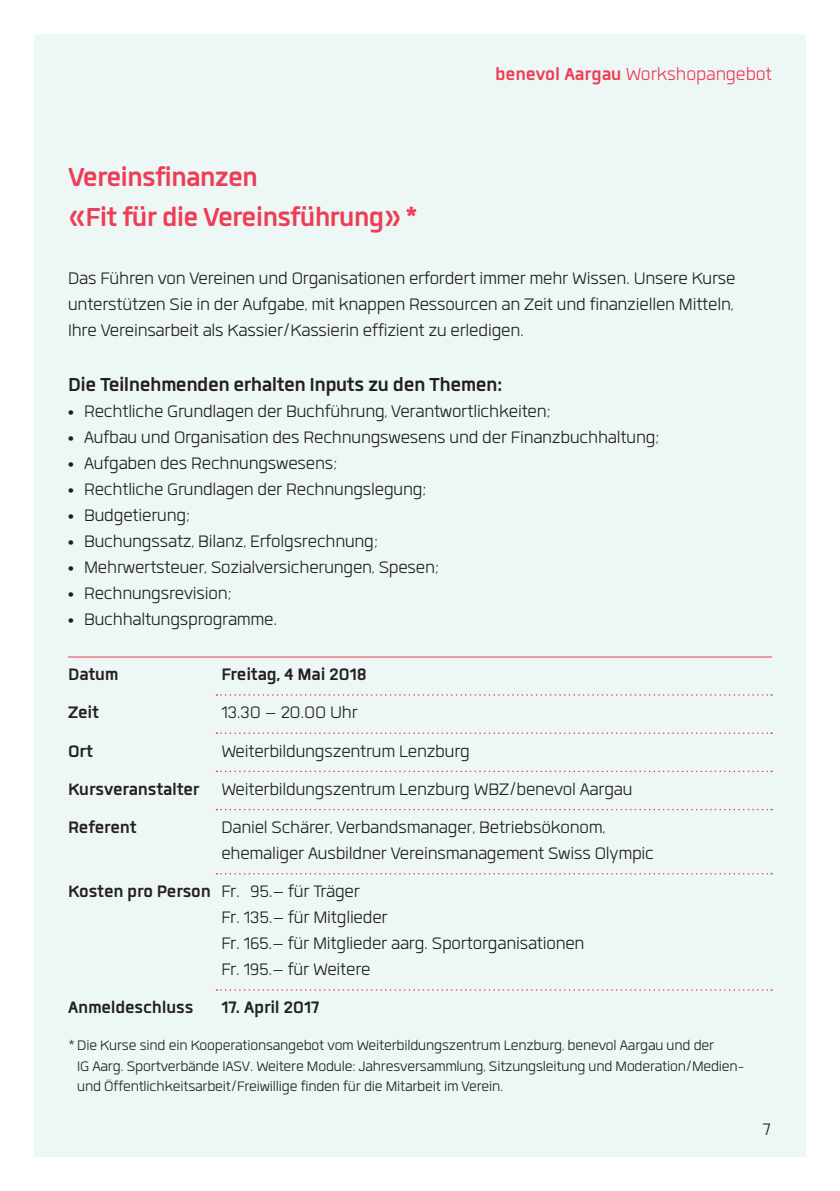
<style>
.page{position:relative;width:840px;height:1191px;background:#fff}
.page>*{position:absolute;margin:0;border:0;box-sizing:border-box;transform-origin:0 0}
.t1{font:700 36px/40px "Quan";letter-spacing:-.025em;color:#ee3d56}
.t2{font:700 26px "Quan";letter-spacing:-.02em;color:#231f20}
.t3{font:300 24px "Quan";letter-spacing:-.005em;color:#ee3d56}
.t4{font:300 23px/26px "Quan";letter-spacing:-.01em;color:#231f20}
.t5{font:700 23px "Quan";letter-spacing:-.01em;color:#231f20}
.t6{font:300 19px/20px "Quan";letter-spacing:-.01em;color:#231f20}
.s1{font-weight:700}
.s2{font-family:"Arial";font-weight:700;font-size:16px}
</style>
<div class="page">
<div style="left:34px;top:34px;width:771px;height:1123px;background:#edf7f5"></div>
<hr style="left:68px;top:656px;width:703px;height:1px;background:#ee3d56">
<svg style="left:216px;top:694px;width:555px;height:1px"></svg>
<svg style="left:216px;top:732px;width:555px;height:2px"></svg>
<svg style="left:216px;top:770px;width:555px;height:2px"></svg>
<svg style="left:216px;top:809px;width:555px;height:1px"></svg>
<svg style="left:216px;top:873px;width:555px;height:1px"></svg>
<svg style="left:216px;top:989px;width:555px;height:1px"></svg>
<p class="t3" style="left:495px;top:63px;width:278px"><span class="s1">benevol Aargau</span> Workshopangebot</p>
<h1 class="t1" style="left:68px;top:156px;width:352px">Vereinsfinanzen<br>«Fit für die Vereinsführung»*</h1>
<p class="t4" style="left:68px;top:265px;width:668px;text-align:justify">Das Führen von Vereinen und Organisationen erfordert immer mehr Wissen. Unsere Kurse unterstützen Sie in der Aufgabe, mit knappen Ressourcen an Zeit und finanziellen Mitteln, Ihre Vereinsarbeit als Kassier/Kassierin effizient zu erledigen.</p>
<p class="t2" style="left:68px;top:372px;width:435px">Die Teilnehmenden erhalten Inputs zu den Themen:</p>
<p class="t4" style="left:68px;top:398px;width:484px"><span class="s2">•</span> Rechtliche Grundlagen der Buchführung, Verantwortlichkeiten;</p>
<p class="t4" style="left:68px;top:424px;width:592px"><span class="s2">•</span> Aufbau und Organisation des Rechnungswesens und der Finanzbuchhaltung;</p>
<p class="t4" style="left:68px;top:450px;width:270px"><span class="s2">•</span> Aufgaben des Rechnungswesens;</p>
<p class="t4" style="left:68px;top:476px;width:360px"><span class="s2">•</span> Rechtliche Grundlagen der Rechnungslegung;</p>
<p class="t4" style="left:68px;top:502px;width:123px"><span class="s2">•</span> Budgetierung;</p>
<p class="t4" style="left:68px;top:528px;width:311px"><span class="s2">•</span> Buchungssatz, Bilanz, Erfolgsrechnung;</p>
<p class="t4" style="left:68px;top:554px;width:372px"><span class="s2">•</span> Mehrwertsteuer, Sozialversicherungen, Spesen;</p>
<p class="t4" style="left:68px;top:580px;width:165px"><span class="s2">•</span> Rechnungsrevision;</p>
<p class="t4" style="left:68px;top:606px;width:210px"><span class="s2">•</span> Buchhaltungsprogramme.</p>
<p class="t5" style="left:68px;top:663px;width:52px">Datum</p>
<p class="t5" style="left:221px;top:663px;width:147px">Freitag, 4 Mai 2018</p>
<p class="t5" style="left:68px;top:701px;width:32px">Zeit</p>
<p class="t4" style="left:221px;top:699px;width:138px">13.30 – 20.00 Uhr</p>
<p class="t5" style="left:68px;top:739px;width:27px">Ort</p>
<p class="t4" style="left:68px;top:731px;width:565px;line-height:38.2px;text-indent:153px">Weiterbildungszentrum Lenzburg<br><span class="s1">Kursveranstalter</span> Weiterbildungszentrum Lenzburg WBZ/benevol Aargau<br><span class="s1">Referent</span></p>
<p class="t4" style="left:221px;top:814px;width:434px">Daniel Schärer, Verbandsmanager, Betriebsökonom, ehemaliger Ausbildner Vereinsmanagement Swiss Olympic</p>
<p class="t4" style="left:221px;top:878px;width:364px;text-indent:-153px"><span class="s1">Kosten pro Person</span> Fr. 95.– für Träger<br>Fr. 135.– für Mitglieder<br>Fr. 165.– für Mitglieder aarg. Sportorganisationen Fr. 195.– für Weitere</p>
<p class="t5" style="left:68px;top:996px;width:253px">Anmeldeschluss 17. April 2017</p>
<p class="t6" style="left:77px;top:1035px;width:668px;text-indent:-9px">* Die Kurse sind ein Kooperationsangebot vom Weiterbildungszentrum Lenzburg, benevol Aargau und der<br>IG Aarg. Sportverbände IASV. Weitere Module: Jahresversammlung, Sitzungsleitung und Moderation/Medien&shy;und Öffentlichkeitsarbeit/Freiwillige finden für die Mitarbeit im Verein.</p>
<p class="t4" style="left:762px;top:1115px;width:9px">7</p>
</div>
